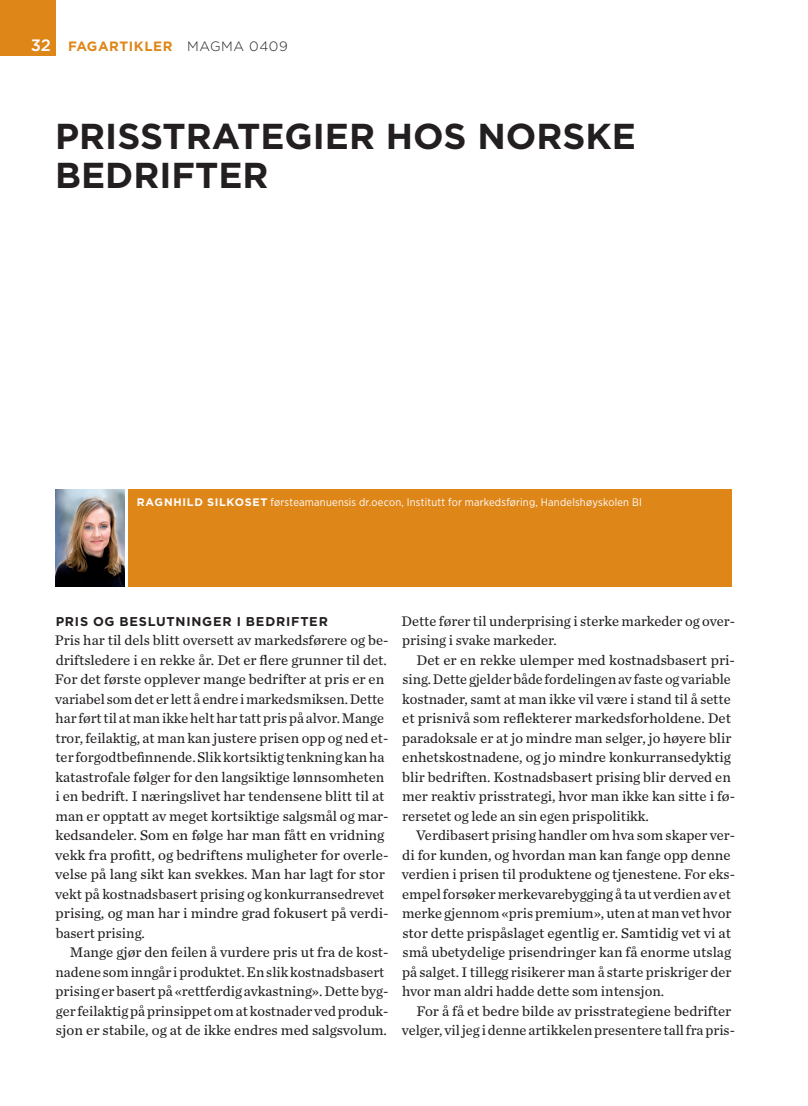
<style>
.page{position:relative;width:808px;height:1106px;background:#fff}
.page>*{position:absolute;margin:0;border:0;box-sizing:border-box;transform-origin:0 0}
.Kapittel_Tittel__s_k{font:700 36px/39px "Gotham";color:#231f20}
.Pagina{font:500 16.5px "Gotham";color:#fff}
.Brød1___f_b1{font:14.55px/19.5px "Chronicle Text G2";color:#231f20}
.Brød1_Første-__f_b1{font:14.55px/19.5px "Chronicle Text G2";color:#231f20}
.Kolumne{font:700 13.5px "Gotham";letter-spacing:.04em;color:#df8619}
.Meltittel_1__m_m_1{font:700 12.75px "Gotham";letter-spacing:.06em;color:#231f20}
.Byline_i_boks{font:10.95px "Gotham Narrow";letter-spacing:.02em;color:#fff}
.s1{font-weight:300;color:#231f20}
.s2{font-family:"Gotham";font-weight:700}
</style>
<div class="page">
<div style="left:0;top:0;width:55px;height:55px;background:#df8619"></div>
<div style="left:128px;top:489px;width:603px;height:97px;background:#df8619"></div>
<img style="left:55px;top:489px;width:70px;height:97px">
<p class="Pagina" style="left:31px;top:34px;width:22px">32</p>
<p class="Kolumne" style="left:68px;top:37px;width:221px">FAGARTIKLER <span class="s1">MAGMA 0409</span></p>
<p class="Kapittel_Tittel__s_k" style="left:55px;top:117px;width:582px">PRISSTRATEGIER HOS NORSKE<br>BEDRIFTER</p>
<p class="Byline_i_boks" style="left:137px;top:496px;width:506px"><span class="s2">RAGNHILD SILKOSET</span> førsteamanuensis dr.oecon, Institutt for markedsføring, Handelshøyskolen BI</p>
<p class="Meltittel_1__m_m_1" style="left:56px;top:612px;width:274px">PRIS OG BESLUTNINGER I BEDRIFTER</p>
<p class="Brød1_Første-__f_b1" style="left:55px;top:630px;width:335px">Pris har til dels blitt oversett av markedsførere og be&shy;driftsledere i en rekke år. Det er flere grunner til det.<br>For det første opplever mange bedrifter at pris er en variabel som det er lett å endre i markedsmiksen. Dette har ført til at man ikke helt har tatt pris på alvor. Mange tror, feilaktig, at man kan justere prisen opp og ned et&shy;ter forgodtbefinnende. Slik kortsiktig tenkning kan ha katastrofale følger for den langsiktige lønnsomheten i en bedrift. I næringslivet har tendensene blitt til at man er opptatt av meget kortsiktige salgsmål og mar&shy;kedsandeler. Som en følge har man fått en vridning vekk fra profitt, og bedriftens muligheter for overle&shy;velse på lang sikt kan svekkes. Man har lagt for stor vekt på kostnadsbasert prising og konkurransedrevet prising, og man har i mindre grad fokusert på verdi&shy;basert prising.</p>
<p class="Brød1___f_b1" style="left:56px;top:942px;width:334px;text-indent:14px">Mange gjør den feilen å vurdere pris ut fra de kost&shy;nadene som inngår i produktet. En slik kostnadsbasert prising er basert på «rettferdig avkastning». Dette byg&shy;ger feilaktig på prinsippet om at kostnader ved produk&shy;sjon er stabile, og at de ikke endres med salgsvolum.</p>
<p class="Brød1___f_b1" style="left:402px;top:610px;width:335px">Dette fører til underprising i sterke markeder og over&shy;prising i svake markeder.</p>
<p class="Brød1___f_b1" style="left:402px;top:649px;width:334px;text-indent:14px">Det er en rekke ulemper med kostnadsbasert pri&shy;sing. Dette gjelder både fordelingen av faste og variable kostnader, samt at man ikke vil være i stand til å sette et prisnivå som reflekterer markedsforholdene. Det paradoksale er at jo mindre man selger, jo høyere blir enhetskostnadene, og jo mindre konkurransedyktig blir bedriften. Kostnadsbasert prising blir derved en mer reaktiv prisstrategi, hvor man ikke kan sitte i fø&shy;rersetet og lede an sin egen prispolitikk.</p>
<p class="Brød1___f_b1" style="left:402px;top:825px;width:335px;text-indent:14px">Verdibasert prising handler om hva som skaper ver&shy;di for kunden, og hvordan man kan fange opp denne verdien i prisen til produktene og tjenestene. For eks&shy;empel forsøker merkevarebygging å ta ut verdien av et merke gjennom «pris premium», uten at man vet hvor stor dette prispåslaget egentlig er. Samtidig vet vi at små ubetydelige prisendringer kan få enorme utslag på salget. I tillegg risikerer man å starte priskriger der hvor man aldri hadde dette som intensjon.</p>
<p class="Brød1___f_b1" style="left:402px;top:1000px;width:335px;text-align:right">For å få et bedre bilde av prisstrategiene bedrifter velger, vil jeg i denne artikkelen presentere tall fra pris-</p>
</div>
